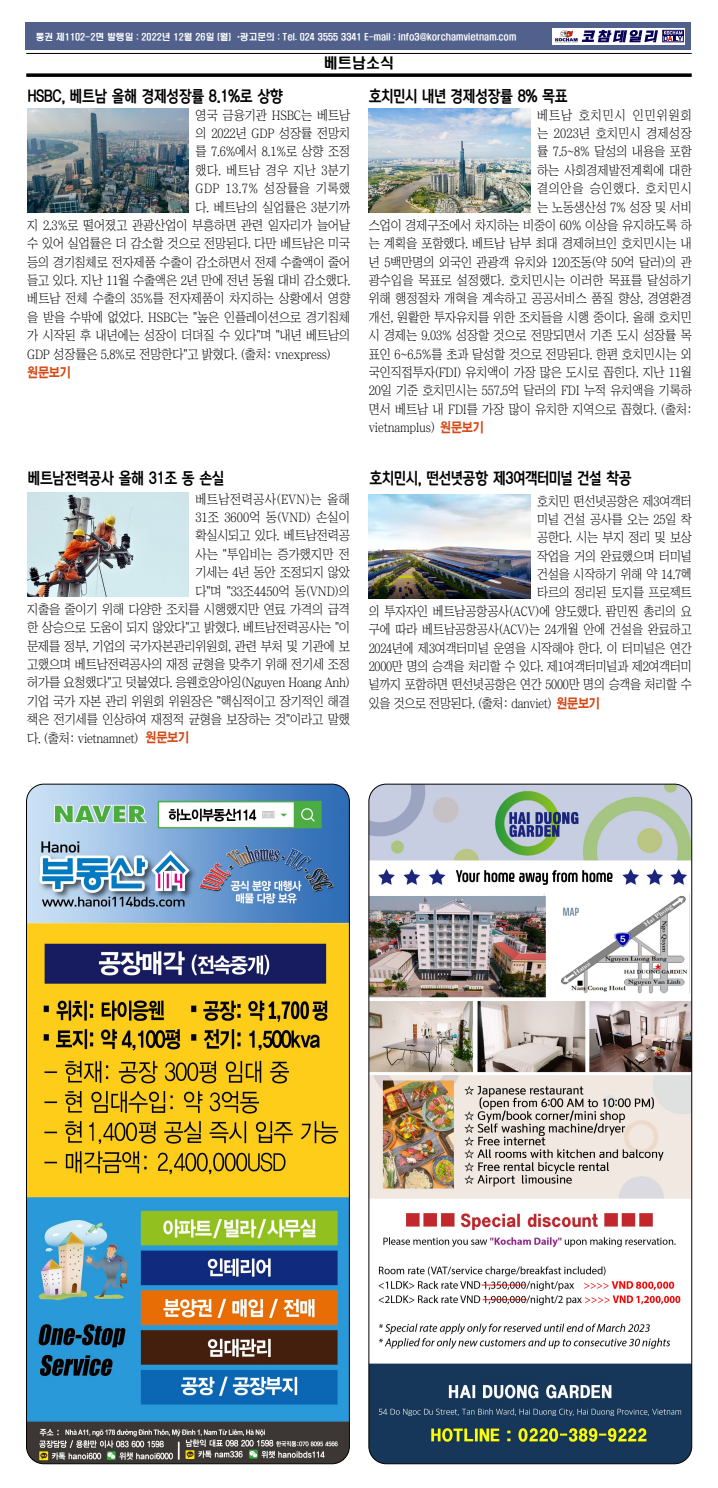
<style>
.page{position:relative;width:718px;height:1488px;background:#fff}
.page>*{position:absolute;margin:0;border:0;box-sizing:border-box;transform-origin:0 0}
.t1{font:15.75px "Korean DREAM5 R";letter-spacing:-.03em;color:#000;scale:.85 1}
.t2{font:14px "H2 hdr M";color:#000}
.t3{font:13.12px "Chosunilbo NM";letter-spacing:-.01em;color:#000;scale:.93 1}
.t4{font:13.12px "Chosunilbo NM";letter-spacing:-.01em;color:#000;scale:.94 1}
.t5{font:13.12px "Chosunilbo NM";letter-spacing:-.01em;color:#000;scale:.92 1}
.t6{font:13.12px "Chosunilbo NM";letter-spacing:.01em;color:#000;scale:.94 1}
.t7{font:13.12px "Chosunilbo NM";letter-spacing:.03em;color:#000;scale:.94 1}
.t8{font:13.12px "Chosunilbo NM";letter-spacing:.04em;color:#000;scale:.93 1}
.t9{font:13.12px "Chosunilbo NM";letter-spacing:.025em;color:#000;scale:.93 1}
.t10{font:13.12px "Chosunilbo NM";letter-spacing:.02em;color:#000;scale:.93 1}
.t11{font:13.12px "Chosunilbo NM";letter-spacing:.055em;color:#000;scale:.93 1}
.t12{font:13.12px "Chosunilbo NM";letter-spacing:.075em;color:#000;scale:.93 1}
.t13{font:13.12px "H2 gtr E";letter-spacing:-.03em;color:#d54915;scale:.85 1}
.t14{font:8.75px "H2 hdr M";color:#fff}
.s1{font-family:"H2 gtr E";color:#d54915}
</style>
<div class="page">
<div style="left:26px;top:23px;width:665px;height:27px;background:#52618c"></div>
<svg style="left:552px;top:28px;width:133px;height:17px"></svg>
<hr style="left:26px;top:53px;width:665px;height:1px;background:#000">
<svg style="left:26px;top:73px;width:665px;height:4px;background:#1f1f1f"></svg>
<img style="left:553px;top:30px;width:25px;height:12px">
<div style="left:662px;top:30px;width:21px;height:12px;border:1px solid #080059"></div>
<svg style="left:581px;top:30px;width:101px;height:12px"></svg>
<img style="left:27px;top:492px;width:161px;height:104px">
<img style="left:27px;top:108px;width:161px;height:104px">
<img style="left:369px;top:494px;width:161px;height:104px">
<img style="left:369px;top:108px;width:161px;height:104px">
<img style="left:26px;top:784px;width:323px;height:679px">
<img style="left:369px;top:784px;width:322px;height:679px">
<p class="t14" style="left:36px;top:32px;width:482px">통권 제1102-2면 발행일 : 2022년 12월 26일 (월) *광고문의 : Tel. 024 3555 3341 E-mail : info3@korchamvietnam.com</p>
<p class="t2" style="left:324px;top:56px;width:71px">베트남소식</p>
<p class="t1" style="left:28px;top:88px;width:302px">HSBC, 베트남 올해 경제성장률 8.1%로 상향</p>
<p class="t3" style="left:195px;top:108px;width:168px">영국 금융기관 HSBC는 베트남</p>
<p class="t3" style="left:195px;top:127px;width:168px">의 2022년 GDP 성장률 전망치</p>
<p class="t3" style="left:195px;top:145px;width:168px">를 7.6%에서 8.1%로 상향 조정</p>
<p class="t10" style="left:195px;top:163px;width:168px">했다. 베트남 경우 지난 3분기</p>
<p class="t8" style="left:195px;top:182px;width:168px">GDP 13.7% 성장률을 기록했</p>
<p class="t3" style="left:195px;top:200px;width:168px">다. 베트남의 실업률은 3분기까</p>
<p class="t3" style="left:27px;top:218px;width:349px">지 2.3%로 떨어졌고 관광산업이 부흥하면 관련 일자리가 늘어날</p>
<p class="t3" style="left:27px;top:237px;width:349px">수 있어 실업률은 더 감소할 것으로 전망된다. 다만 베트남은 미국</p>
<p class="t3" style="left:27px;top:255px;width:349px">등의 경기침체로 전자제품 수출이 감소하면서 전제 수출액이 줄어</p>
<p class="t3" style="left:27px;top:274px;width:349px">들고 있다. 지난 11월 수출액은 2년 만에 전년 동월 대비 감소했다.</p>
<p class="t3" style="left:27px;top:292px;width:349px">베트남 전체 수출의 35%를 전자제품이 차지하는 상황에서 영향</p>
<p class="t3" style="left:27px;top:310px;width:349px">을 받을 수밖에 없었다. HSBC는 "높은 인플레이션으로 경기침체</p>
<p class="t3" style="left:27px;top:329px;width:349px">가 시작된 후 내년에는 성장이 더뎌질 수 있다"며 "내년 베트남의</p>
<p class="t3" style="left:27px;top:347px;width:328px">GDP 성장률은 5.8%로 전망한다"고 밝혔다. (출처: vnexpress)</p>
<p class="t13" style="left:27px;top:366px;width:53px">원문보기</p>
<p class="t1" style="left:28px;top:469px;width:233px">베트남전력공사 올해 31조 동 손실</p>
<p class="t7" style="left:195px;top:492px;width:166px">베트남전력공사(EVN)는 올해</p>
<p class="t6" style="left:195px;top:510px;width:166px">31조 3600억 동(VND) 손실이</p>
<p class="t4" style="left:195px;top:529px;width:166px">확실시되고 있다. 베트남전력공</p>
<p class="t4" style="left:195px;top:547px;width:166px">사는 "투입비는 증가했지만 전</p>
<p class="t4" style="left:195px;top:566px;width:166px">기세는 4년 동안 조정되지 않았</p>
<p class="t4" style="left:195px;top:584px;width:166px">다"며 "33조4450억 동(VND)의</p>
<p class="t4" style="left:27px;top:602px;width:345px">지출을 줄이기 위해 다양한 조치를 시행했지만 연료 가격의 급격</p>
<p class="t4" style="left:27px;top:621px;width:345px">한 상승으로 도움이 되지 않았다"고 밝혔다. 베트남전력공사는 "이</p>
<p class="t4" style="left:27px;top:639px;width:345px">문제를 정부, 기업의 국가자본관리위원회, 관련 부처 및 기관에 보</p>
<p class="t4" style="left:27px;top:657px;width:345px">고했으며 베트남전력공사의 재정 균형을 맞추기 위해 전기세 조정</p>
<p class="t4" style="left:27px;top:676px;width:345px">허가를 요청했다"고 덧붙였다. 응웬호앙아잉(Nguyen Hoang Anh)</p>
<p class="t4" style="left:27px;top:694px;width:345px">기업 국가 자본 관리 위원회 위원장은 "핵심적이고 장기적인 해결</p>
<p class="t4" style="left:27px;top:713px;width:345px">책은 전기세를 인상하여 재정적 균형을 보장하는 것"이라고 말했</p>
<p class="t4" style="left:27px;top:731px;width:120px">다. (출처: vietnamnet)</p>
<p class="t13" style="left:145px;top:731px;width:53px">원문보기</p>
<p class="t1" style="left:369px;top:88px;width:235px">호치민시 내년 경제성장률 8% 목표</p>
<p class="t12" style="left:537px;top:108px;width:168px">베트남 호치민시 인민위원회</p>
<p class="t9" style="left:537px;top:127px;width:168px">는 2023년 호치민시 경제성장</p>
<p class="t3" style="left:537px;top:145px;width:168px">률 7.5~8% 달성의 내용을 포함</p>
<p class="t3" style="left:537px;top:163px;width:168px">하는 사회경제발전계획에 대한</p>
<p class="t11" style="left:537px;top:182px;width:168px">결의안을 승인했다. 호치민시</p>
<p class="t3" style="left:537px;top:200px;width:168px">는 노동생산성 7% 성장 및 서비</p>
<p class="t3" style="left:369px;top:218px;width:349px">스업이 경제구조에서 차지하는 비중이 60% 이상을 유지하도록 하</p>
<p class="t3" style="left:369px;top:237px;width:349px">는 계획을 포함했다. 베트남 남부 최대 경제허브인 호치민시는 내</p>
<p class="t3" style="left:369px;top:255px;width:349px">년 5백만명의 외국인 관광객 유치와 120조동(약 50억 달러)의 관</p>
<p class="t3" style="left:369px;top:274px;width:349px">광수입을 목표로 설정했다. 호치민시는 이러한 목표를 달성하기</p>
<p class="t3" style="left:369px;top:292px;width:349px">위해 행정절차 개혁을 계속하고 공공서비스 품질 향상, 경영환경</p>
<p class="t3" style="left:369px;top:310px;width:349px">개선, 원활한 투자유치를 위한 조치들을 시행 중이다. 올해 호치민</p>
<p class="t3" style="left:369px;top:329px;width:349px">시 경제는 9.03% 성장할 것으로 전망되면서 기존 도시 성장률 목</p>
<p class="t3" style="left:369px;top:347px;width:349px">표인 6~6.5%를 초과 달성할 것으로 전망된다. 한편 호치민시는 외</p>
<p class="t3" style="left:369px;top:365px;width:349px">국인직접투자(FDI) 유치액이 가장 많은 도시로 꼽힌다. 지난 11월</p>
<p class="t3" style="left:369px;top:384px;width:349px">20일 기준 호치민시는 557.5억 달러의 FDI 누적 유치액을 기록하</p>
<p class="t3" style="left:369px;top:402px;width:349px">면서 베트남 내 FDI를 가장 많이 유치한 지역으로 꼽혔다. (출처:</p>
<p class="t3" style="left:369px;top:421px;width:125px">vietnamplus) <span class="s1">원문보기</span></p>
<p class="t1" style="left:369px;top:469px;width:310px">호치민시, 떤선녓공항 제3여객터미널 건설 착공</p>
<p class="t5" style="left:537px;top:494px;width:169px">호치민 떤선녓공항은 제3여객터</p>
<p class="t5" style="left:537px;top:512px;width:169px">미널 건설 공사를 오는 25일 착</p>
<p class="t5" style="left:537px;top:531px;width:170px">공한다. 시는 부지 정리 및 보상</p>
<p class="t5" style="left:537px;top:549px;width:170px">작업을 거의 완료했으며 터미널</p>
<p class="t5" style="left:537px;top:567px;width:169px">건설을 시작하기 위해 약 14.7헥</p>
<p class="t5" style="left:537px;top:586px;width:170px">타르의 정리된 토지를 프로젝트</p>
<p class="t5" style="left:369px;top:604px;width:352px">의 투자자인 베트남공항공사(ACV)에 양도했다. 팜민찐 총리의 요</p>
<p class="t5" style="left:369px;top:623px;width:352px">구에 따라 베트남공항공사(ACV)는 24개월 안에 건설을 완료하고</p>
<p class="t5" style="left:369px;top:641px;width:352px">2024년에 제3여객터미널 운영을 시작해야 한다. 이 터미널은 연간</p>
<p class="t5" style="left:369px;top:659px;width:352px">2000만 명의 승객을 처리할 수 있다. 제1여객터미널과 제2여객터미</p>
<p class="t5" style="left:369px;top:678px;width:352px">널까지 포함하면 떤선녓공항은 연간 5000만 명의 승객을 처리할 수</p>
<p class="t5" style="left:369px;top:696px;width:253px">있을 것으로 전망된다. (출처: danviet) <span class="s1">원문보기</span></p>
</div>
